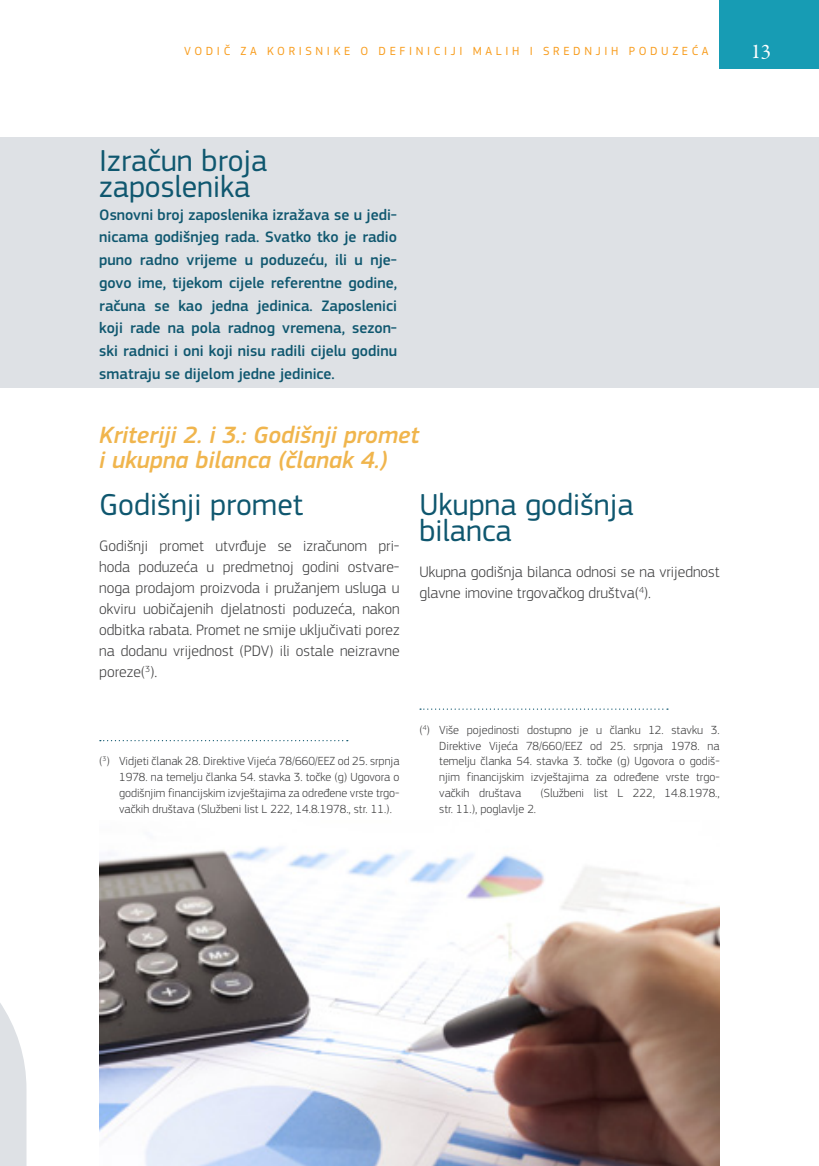
<style>
.page{position:relative;width:819px;height:1166px;background:#fff}
.page>*{position:absolute;margin:0;border:0;box-sizing:border-box;transform-origin:0 0}
.title_2{font:31.5px/26.2px "EC Square Sans Pro";color:#0f576f}
.title_2_orange_TOC{font:italic 500 24.5px/24.5px "EC Square Sans Pro";color:#f0b54d}
.t1{font:21px "Garamond Premr Pro";color:#fff}
.body{font:300 15.75px/21px "EC Square Sans Pro";color:#3e3e3f;text-align:justify}
.gray_faux_body{font:500 15.75px/22.8px "EC Square Sans Pro";color:#0f576f;text-align:justify}
.footnotes{font:300 12.25px/15.8px "EC Square Sans Pro";color:#3e3e3f;text-align:justify}
.t2{font:12.25px "EC Square Sans Pro";letter-spacing:.295em;color:#f89c1c}
</style>
<div class="page">
<div style="left:719px;top:0;width:100px;height:68px;background:#179cb4"></div>
<img style="left:99px;top:847px;width:620px;height:319px">
<div style="left:0;top:138px;width:819px;height:250px;background:#dee1e5"></div>
<svg style="left:100px;top:740px;width:248px;height:1px"></svg>
<svg style="left:0;top:1003px;width:26px;height:163px"></svg>
<svg style="left:420px;top:708px;width:248px;height:2px"></svg>
<p class="t2" style="left:184px;top:44px;width:114px">Vodi č za korisni</p>
<p class="t2" style="left:333px;top:44px;width:55px">k e o definici</p>
<p class="t2" style="left:451px;top:44px;width:54px">ji malih</p>
<p class="t2" style="left:530px;top:44px;width:10px">isredn</p>
<p class="t2" style="left:595px;top:44px;width:18px">j ihp</p>
<p class="t2" style="left:638px;top:44px;width:71px">odu ze ća</p>
<h3 class="t1" style="left:750px;top:39px;width:22px">13</h3>
<p class="title_2" style="left:99px;top:147px;width:170px">Izračun broja zaposlenika</p>
<p class="gray_faux_body" style="left:99px;top:203px;width:299px">Osnovni broj zaposlenika izražava se u jedi&shy;nicama godišnjeg rada. Svatko tko je radio puno radno vrijeme u poduzeću, ili u nje&shy;govo ime, tijekom cijele referentne godine, računa se kao jedna jedinica. Zaposlenici koji rade na pola radnog vremena, sezon&shy;ski radnici i oni koji nisu radili cijelu godinu smatraju se dijelom jedne jedinice.</p>
<p class="title_2_orange_TOC" style="left:99px;top:423px;width:321px">Kriteriji 2. i 3.: Godišnji promet i ukupna bilanca (članak 4.)</p>
<p class="title_2" style="left:99px;top:491px;width:205px">Godišnji promet</p>
<p class="body" style="left:99px;top:535px;width:302px">Godišnji promet utvrđuje se izračunom pri&shy;hoda poduzeća u predmetnoj godini ostvare&shy;noga prodajom proizvoda i pružanjem usluga u okviru uobičajenih djelatnosti poduzeća, nakon odbitka rabata. Promet ne smije uključivati porez na dodanu vrijednost (PDV) ili ostale neizravne poreze(<sup>3</sup>).</p>
<p class="footnotes" style="left:119px;top:753px;width:282px;text-indent:-20px">(<sup>3</sup>) Vidjeti članak 28. Direktive Vijeća 78/660/EEZ od 25. srpnja 1978. na temelju članka 54. stavka 3. točke (g) Ugovora o godišnjim financijskim izvještajima za određene vrste trgo&shy;vačkih društava (Službeni list L 222, 14.8.1978., str. 11.).</p>
<p class="title_2" style="left:419px;top:491px;width:216px">Ukupna godišnja bilanca</p>
<p class="body" style="left:419px;top:561px;width:302px">Ukupna godišnja bilanca odnosi se na vrijednost glavne imovine trgovačkog društva(<sup>4</sup>).</p>
<p class="footnotes" style="left:439px;top:722px;width:282px;text-indent:-20px">(<sup>4</sup>) Više pojedinosti dostupno je u članku 12. stavku 3.<br>Direktive Vijeća 78/660/EEZ od 25. srpnja 1978. na temelju članka 54. stavka 3. točke (g) Ugovora o godiš&shy;njim financijskim izvještajima za određene vrste trgo&shy;vačkih društava</p>
<p class="footnotes" style="left:540px;top:785px;width:181px">(Službeni list L 222, 14.8.1978.,</p>
<p class="footnotes" style="left:439px;top:801px;width:98px">str. 11.), poglavlje 2.</p>
</div>
